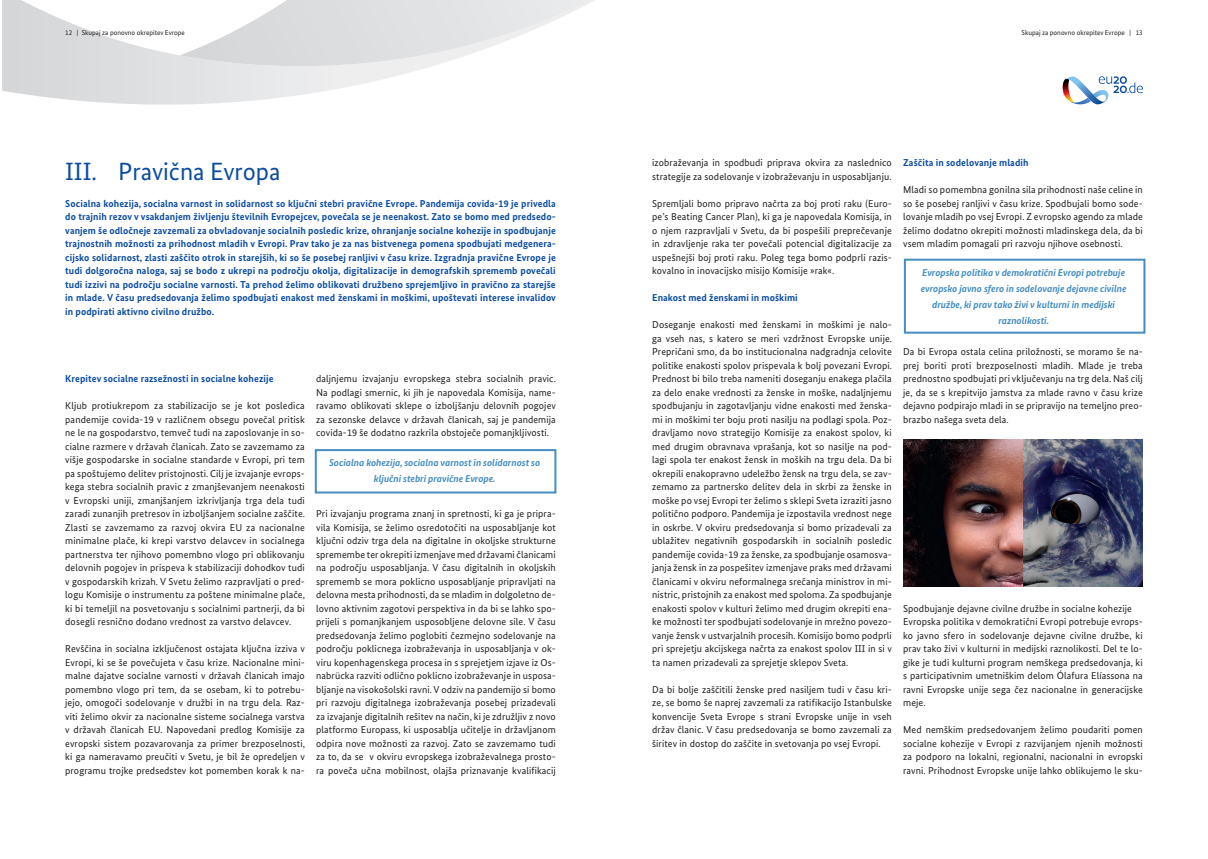
<style>
.page{position:relative;width:1208px;height:859px;background:#fff}
.page>*{position:absolute;margin:0;border:0;box-sizing:border-box;transform-origin:0 0}
.t1{font:25px "Bundes Sans";color:#0d4da1}
.t2{font:10px/13.5px "Bundes Sans";letter-spacing:.01em;color:#231f20;text-align:justify}
.t3{font:700 10px/13.5px "Bundes Sans";letter-spacing:.01em;color:#0d4da1;text-align:justify}
.t4{font:italic 700 10px/16px "Bundes Sans";letter-spacing:-.005em;color:#468ec1;text-align:center}
.t5{font:7px "Bundes Sans";color:#231f20}
</style>
<div class="page">
<svg style="left:2px;top:0;width:593px;height:105px"></svg>
<svg style="left:180px;top:0;width:412px;height:76px"></svg>
<svg style="left:1062px;top:76px;width:81px;height:28px"></svg>
<div style="left:315px;top:449px;width:241px;height:44px;background:#fff;border:2px solid #468ec1"></div>
<img style="left:903px;top:439px;width:239px;height:148px">
<div style="left:904px;top:259px;width:241px;height:75px;background:#fff;border:2px solid #468ec1"></div>
<p class="t5" style="left:65px;top:29px;width:121px">12 | Skupaj za ponovno okrepitev Evrope</p>
<p class="t1" style="left:65px;top:156px;width:217px">III. Pravična Evropa</p>
<p class="t3" style="left:65px;top:196px;width:492px">Socialna kohezija, socialna varnost in solidarnost so ključni stebri pravične Evrope. Pandemija covida-19 je privedla do trajnih rezov v vsakdanjem življenju številnih Evropejcev, povečala se je neenakost. Zato se bomo med predsedo&shy;vanjem še odločneje zavzemali za obvladovanje socialnih posledic krize, ohranjanje socialne kohezije in spodbujanje trajnostnih možnosti za prihodnost mladih v Evropi. Prav tako je za nas bistvenega pomena spodbujati medgenera&shy;cijsko solidarnost, zlasti zaščito otrok in starejših, ki so še posebej ranljivi v času krize. Izgradnja pravične Evrope je tudi dolgoročna naloga, saj se bodo z ukrepi na področju okolja, digitalizacije in demografskih sprememb povečali tudi izzivi na področju socialne varnosti. Ta prehod želimo oblikovati družbeno sprejemljivo in pravično za starejše in mlade. V času predsedovanja želimo spodbujati enakost med ženskami in moškimi, upoštevati interese invalidov in podpirati aktivno civilno družbo.</p>
<p class="t3" style="left:65px;top:372px;width:210px">Krepitev socialne razsežnosti in socialne kohezije</p>
<p class="t2" style="left:65px;top:399px;width:241px">Kljub protiukrepom za stabilizacijo se je kot posledica pandemije covida-19 v različnem obsegu povečal pritisk ne le na gospodarstvo, temveč tudi na zaposlovanje in so&shy;cialne razmere v državah članicah. Zato se zavzemamo za višje gospodarske in socialne standarde v Evropi, pri tem pa spoštujemo delitev pristojnosti. Cilj je izvajanje evrops&shy;kega stebra socialnih pravic z zmanjševanjem neenakosti v Evropski uniji, zmanjšanjem izkrivljanja trga dela tudi zaradi zunanjih pretresov in izboljšanjem socialne zaščite.<br>Zlasti se zavzemamo za razvoj okvira EU za nacionalne minimalne plače, ki krepi varstvo delavcev in socialnega partnerstva ter njihovo pomembno vlogo pri oblikovanju delovnih pogojev in prispeva k stabilizaciji dohodkov tudi v gospodarskih krizah. V Svetu želimo razpravljati o pred&shy;logu Komisije o instrumentu za poštene minimalne plače, ki bi temeljil na posvetovanju s socialnimi partnerji, da bi dosegli resnično dodano vrednost za varstvo delavcev.</p>
<p class="t2" style="left:65px;top:642px;width:241px">Revščina in socialna izključenost ostajata ključna izziva v Evropi, ki se še povečujeta v času krize. Nacionalne mini&shy;malne dajatve socialne varnosti v državah članicah imajo pomembno vlogo pri tem, da se osebam, ki to potrebu&shy;jejo, omogoči sodelovanje v družbi in na trgu dela. Raz&shy;viti želimo okvir za nacionalne sisteme socialnega varstva v državah članicah EU. Napovedani predlog Komisije za evropski sistem pozavarovanja za primer brezposelnosti, ki ga nameravamo preučiti v Svetu, je bil že opredeljen v programu trojke predsedstev kot pomemben korak k na-</p>
<p class="t2" style="left:316px;top:372px;width:241px">daljnjemu izvajanju evropskega stebra socialnih pravic.<br>Na podlagi smernic, ki jih je napovedala Komisija, name&shy;ravamo oblikovati sklepe o izboljšanju delovnih pogojev za sezonske delavce v državah članicah, saj je pandemija covida-19 še dodatno razkrila obstoječe pomanjkljivosti.</p>
<p class="t4" style="left:329px;top:455px;width:213px">Socialna kohezija, socialna varnost in solidarnost so ključni stebri pravične Evrope.</p>
<p class="t2" style="left:316px;top:507px;width:241px">Pri izvajanju programa znanj in spretnosti, ki ga je pripra&shy;vila Komisija, se želimo osredotočiti na usposabljanje kot ključni odziv trga dela na digitalne in okoljske strukturne spremembe ter okrepiti izmenjave med državami članicami na področju usposabljanja. V času digitalnih in okoljskih sprememb se mora poklicno usposabljanje pripravljati na delovna mesta prihodnosti, da se mladim in dolgoletno de&shy;lovno aktivnim zagotovi perspektiva in da bi se lahko spo&shy;prijeli s pomanjkanjem usposobljene delovne sile. V času predsedovanja želimo poglobiti čezmejno sodelovanje na področju poklicnega izobraževanja in usposabljanja v ok&shy;viru kopenhagenskega procesa in s sprejetjem izjave iz Os&shy;nabrücka razviti odlično poklicno izobraževanje in usposa&shy;bljanje na visokošolski ravni. V odziv na pandemijo si bomo pri razvoju digitalnega izobraževanja posebej prizadevali za izvajanje digitalnih rešitev na način, ki je združljiv z novo platformo Europass, ki usposablja učitelje in državljanom odpira nove možnosti za razvoj. Zato se zavzemamo tudi za to, da se v okviru evropskega izobraževalnega prosto&shy;ra poveča učna mobilnost, olajša priznavanje kvalifikacij</p>
<p class="t5" style="left:1021px;top:29px;width:123px">Skupaj za ponovno okrepitev Evrope | 13</p>
<p class="t2" style="left:652px;top:156px;width:241px">izobraževanja in spodbudi priprava okvira za naslednico strategije za sodelovanje v izobraževanju in usposabljanju.</p>
<p class="t2" style="left:652px;top:196px;width:241px">Spremljali bomo pripravo načrta za boj proti raku (Euro&shy;pe’s Beating Cancer Plan), ki ga je napovedala Komisija, in o njem razpravljali v Svetu, da bi pospešili preprečevanje in zdravljenje raka ter povečali potencial digitalizacije za uspešnejši boj proti raku. Poleg tega bomo podprli razis&shy;kovalno in inovacijsko misijo Komisije »rak«.</p>
<p class="t3" style="left:652px;top:291px;width:147px">Enakost med ženskami in moškimi</p>
<p class="t2" style="left:652px;top:318px;width:241px">Doseganje enakosti med ženskami in moškimi je nalo&shy;ga vseh nas, s katero se meri vzdržnost Evropske unije.<br>Prepričani smo, da bo institucionalna nadgradnja celovite politike enakosti spolov prispevala k bolj povezani Evropi.<br>Prednost bi bilo treba nameniti doseganju enakega plačila za delo enake vrednosti za ženske in moške, nadaljnjemu spodbujanju in zagotavljanju vidne enakosti med ženska&shy;mi in moškimi ter boju proti nasilju na podlagi spola. Poz&shy;dravljamo novo strategijo Komisije za enakost spolov, ki med drugim obravnava vprašanja, kot so nasilje na pod&shy;lagi spola ter enakost žensk in moških na trgu dela. Da bi okrepili enakopravno udeležbo žensk na trgu dela, se zav&shy;zemamo za partnersko delitev dela in skrbi za ženske in moške po vsej Evropi ter želimo s sklepi Sveta izraziti jasno politično podporo. Pandemija je izpostavila vrednost nege in oskrbe. V okviru predsedovanja si bomo prizadevali za ublažitev negativnih gospodarskih in socialnih posledic pandemije covida-19 za ženske, za spodbujanje osamosva&shy;janja žensk in za pospešitev izmenjave praks med državami članicami v okviru neformalnega srečanja ministrov in mi&shy;nistric, pristojnih za enakost med spoloma. Za spodbujanje enakosti spolov v kulturi želimo med drugim okrepiti ena&shy;ke možnosti ter spodbujati sodelovanje in mrežno povezo&shy;vanje žensk v ustvarjalnih procesih. Komisijo bomo podprli pri sprejetju akcijskega načrta za enakost spolov III in si v ta namen prizadevali za sprejetje sklepov Sveta.</p>
<p class="t2" style="left:652px;top:682px;width:241px">Da bi bolje zaščitili ženske pred nasiljem tudi v času kri&shy;ze, se bomo še naprej zavzemali za ratifikacijo Istanbulske konvencije Sveta Evrope s strani Evropske unije in vseh držav članic. V času predsedovanja se bomo zavzemali za širitev in dostop do zaščite in svetovanja po vsej Evropi.</p>
<p class="t3" style="left:903px;top:156px;width:127px">Zaščita in sodelovanje mladih</p>
<p class="t2" style="left:903px;top:183px;width:241px">Mladi so pomembna gonilna sila prihodnosti naše celine in so še posebej ranljivi v času krize. Spodbujali bomo sode&shy;lovanje mladih po vsej Evropi. Z evropsko agendo za mlade želimo dodatno okrepiti možnosti mladinskega dela, da bi vsem mladim pomagali pri razvoju njihove osebnosti.</p>
<p class="t4" style="left:920px;top:264px;width:207px">Evropska politika v demokratični Evropi potrebuje evropsko javno sfero in sodelovanje dejavne civilne družbe, ki prav tako živi v kulturni in medijski</p>
<p class="t4" style="left:998px;top:312px;width:52px">raznolikosti.</p>
<p class="t2" style="left:903px;top:345px;width:241px">Da bi Evropa ostala celina priložnosti, se moramo še na&shy;prej boriti proti brezposelnosti mladih. Mlade je treba prednostno spodbujati pri vključevanju na trg dela. Naš cilj je, da se s krepitvijo jamstva za mlade ravno v času krize dejavno podpirajo mladi in se pripravijo na temeljno preo&shy;brazbo našega sveta dela.</p>
<p class="t2" style="left:903px;top:601px;width:230px">Spodbujanje dejavne civilne družbe in socialne kohezije</p>
<p class="t2" style="left:903px;top:615px;width:241px">Evropska politika v demokratični Evropi potrebuje evrops&shy;ko javno sfero in sodelovanje dejavne civilne družbe, ki prav tako živi v kulturni in medijski raznolikosti. Del te lo&shy;gike je tudi kulturni program nemškega predsedovanja, ki s participativnim umetniškim delom Ólafura Elíassona na ravni Evropske unije sega čez nacionalne in generacijske meje.</p>
<p class="t2" style="left:903px;top:723px;width:241px">Med nemškim predsedovanjem želimo poudariti pomen socialne kohezije v Evropi z razvijanjem njenih možnosti za podporo na lokalni, regionalni, nacionalni in evropski ravni. Prihodnost Evropske unije lahko oblikujemo le sku-</p>
</div>
